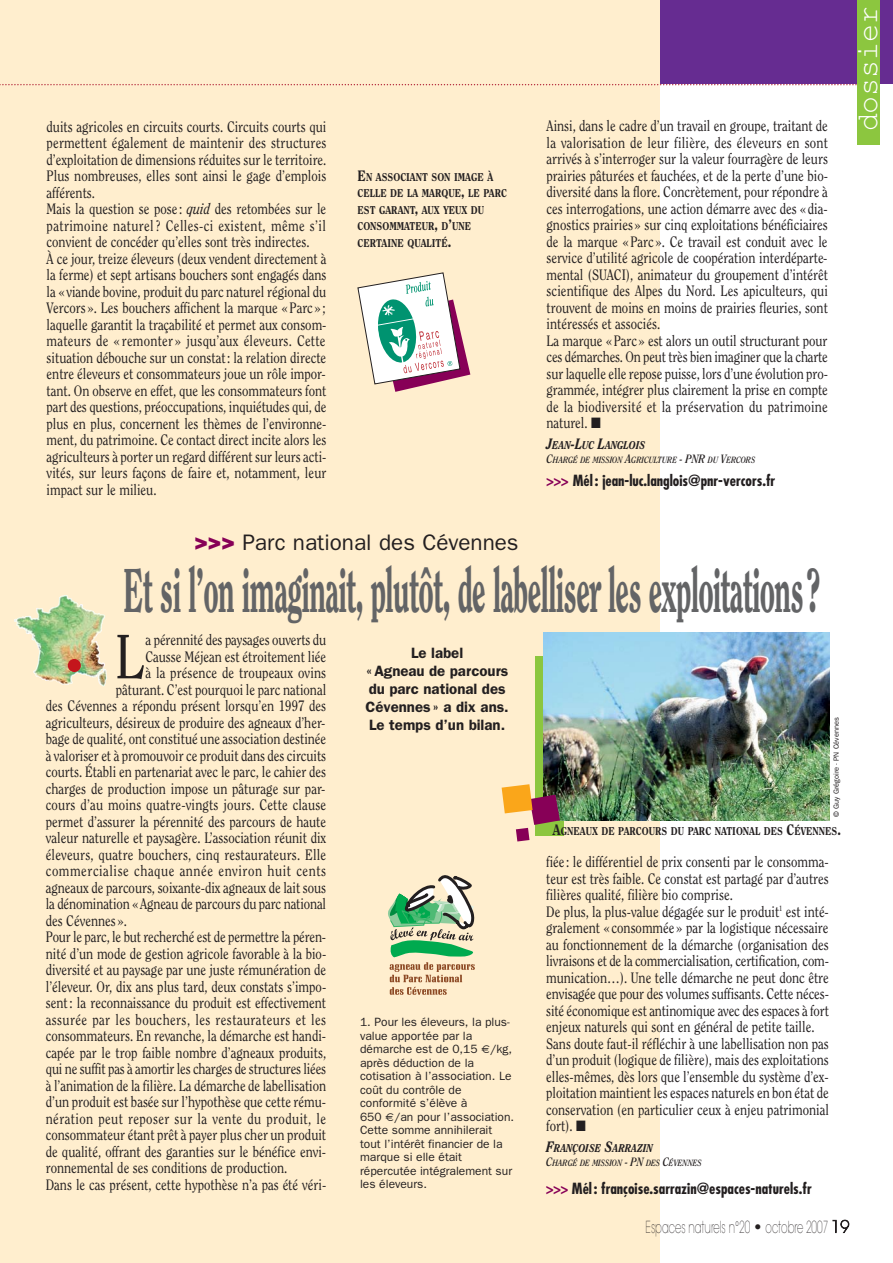
<style>
.page{position:relative;width:893px;height:1263px;background:#fff}
.page>*{position:absolute;margin:0;border:0;box-sizing:border-box;transform-origin:0 0}
.t1{font:62.1px "Clearface";color:#231f20;scale:.85 1}
.t2{font:800 61.5px "Clearface";letter-spacing:-.03em;color:#636466;scale:.5 1}
.t3{font:29.85px "Courier New";color:#fff}
.t4{font:22.5px "Franklin Gothic";color:#231f20}
.t5{font:200 16.5px "Avant Garde";color:#231f20;scale:.61 1}
.t6{font:15px/16.5px "Clearface";color:#231f20;scale:.85 1}
.t7{font:700 condensed 15px "Futura";color:#231f20}
.t8{font:15px "Clearface";letter-spacing:.03em;color:#231f20;scale:.85 1}
.t9{font:600 15px/18px "Franklin Gothic";color:#231f20;text-align:center}
.t10{font:15px "Clearface";letter-spacing:.045em;color:#231f20;scale:.85 1}
.t11{font:12px/13.5px "Franklin Gothic";color:#231f20}
.t12{font:800 11.25px/16.5px "Clearface";color:#231f20;scale:.85 1}
.t13{font:italic 800 11.25px "Clearface";color:#231f20;scale:.85 1}
.t14{font:italic 700 9px "Clearface";color:#231f20;scale:.85 1}
.t15{font:7.5px "Franklin Gothic";color:#231f20}
.s1{font-style:italic}
.s2{font-size:15px}
.s3{font-size:12px}
.s4{color:#870057}
.s5{font-weight:800;color:#870057}
</style>
<div class="page">
<div style="left:34px;top:0;width:858px;height:84px;background:#662c91"></div>
<div style="left:0;top:0;width:659px;height:1263px;background:#ffeece"></div>
<div style="left:535px;top:656px;width:29px;height:179px;background:#8cc63f"></div>
<svg style="left:0;top:84px;width:857px;height:1px"></svg>
<div style="left:857px;top:0;width:22px;height:144px;background:#8cc63f"></div>
<svg style="left:388px;top:875px;width:87px;height:120px"></svg>
<img style="left:543px;top:632px;width:286px;height:189px">
<img style="left:29px;top:620px;width:78px;height:67px">
<div style="left:68px;top:659px;width:13px;height:13px;background:#c4151c;border-radius:50%"></div>
<svg style="left:357px;top:272px;width:113px;height:120px"></svg>
<svg style="left:501px;top:784px;width:59px;height:58px"></svg>
<p class="t6" style="left:47px;top:119px;width:331px">duits agricoles en circuits courts. Circuits courts qui permettent également de maintenir des structures d’exploitation de dimensions réduites sur le territoire.<br>Plus nombreuses, elles sont ainsi le gage d’emplois afférents.<br>Mais la question se pose : <span class="s1">quid</span> des retombées sur le patrimoine naturel? Celles-ci existent, même s’il convient de concéder qu’elles sont très indirectes.<br>À ce jour, treize éleveurs (deux vendent directement à la ferme) et sept artisans bouchers sont engagés dans la « viande bovine, produit du parc naturel régional du Vercors ». Les bouchers affichent la marque « Parc » ; laquelle garantit la traçabilité et permet aux consom&shy;mateurs de « remonter » jusqu’aux éleveurs. Cette situation débouche sur un constat: la relation directe entre éleveurs et consommateurs joue un rôle impor&shy;tant. On observe en effet, que les consommateurs font part des questions, préoccupations, inquiétudes qui, de plus en plus, concernent les thèmes de l’environne&shy;ment, du patrimoine. Ce contact direct incite alors les agriculteurs à porter un regard différent sur leurs acti&shy;vités, sur leurs façons de faire et, notamment, leur impact sur le milieu.</p>
<p class="t12" style="left:357px;top:170px;width:177px"><span class="s2">E</span>N ASSOCIANT SON IMAGE À<br>CELLE DE LA MARQUE<span class="s2">,</span> LE PARC<br>EST GARANT<span class="s2">,</span> AUX YEUX DU<br>CONSOMMATEUR<span class="s2">,</span> D<span class="s2">’</span>UNE<br>CERTAINE QUALITÉ<span class="s2">.</span></p>
<p class="t6" style="left:546px;top:119px;width:332px">Ainsi, dans le cadre d’un travail en groupe, traitant de la valorisation de leur filière, des éleveurs en sont arrivés à s’interroger sur la valeur fourragère de leurs prairies pâturées et fauchées, et de la perte d’une bio&shy;diversité dans la flore. Concrètement, pour répondre à ces interrogations, une action démarre avec des « dia&shy;gnostics prairies » sur cinq exploitations bénéficiaires de la marque « Parc ». Ce travail est conduit avec le service d’utilité agricole de coopération interdéparte&shy;mental (SUACI), animateur du groupement d’intérêt scientifique des Alpes du Nord. Les apiculteurs, qui trouvent de moins en moins de prairies fleuries, sont intéressés et associés.<br>La marque «Parc» est alors un outil structurant pour ces démarches. On peut très bien imaginer que la charte sur laquelle elle repose puisse, lors d’une évolution pro&shy;grammée, intégrer plus clairement la prise en compte de la biodiversité et la préservation du patrimoine naturel. ■</p>
<p class="t13" style="left:546px;top:440px;width:118px"><span class="s2">J</span>EAN<span class="s2">-L</span>UC <span class="s2">L</span>ANGLOIS</p>
<p class="t14" style="left:546px;top:456px;width:247px"><span class="s3">C</span>HARGÉ DE MISSION <span class="s3">A</span>GRICULTURE <span class="s3">- PNR</span> DU <span class="s3">V</span>ERCORS</p>
<p class="t7" style="left:546px;top:474px;width:230px"><span class="s4">&gt;&gt;&gt;</span> Mél : jean-luc.langlois@pnr-vercors.fr</p>
<h3 class="t3" style="left:849px;top:131px;width:127px;rotate:-90deg">dossier</h3>
<h3 class="t4" style="left:194px;top:534px;width:326px"><span class="s5">&gt;&gt;&gt;</span> Parc national des Cévennes</h3>
<h2 class="t2" style="left:123px;top:565px;width:1395px">Et si l’on imaginait, plutôt, de labelliser les exploitations?</h2>
<h1 class="t1" style="left:115px;top:631px;width:36px">L</h1>
<p class="t6" style="left:146px;top:633px;width:214px">a pérennité des paysages ouverts du</p>
<p class="t6" style="left:145px;top:649px;width:214px">Causse Méjean est étroitement liée</p>
<p class="t6" style="left:145px;top:666px;width:214px">à la présence de troupeaux ovins</p>
<p class="t6" style="left:116px;top:682px;width:249px">pâturant. C’est pourquoi le parc national</p>
<p class="t6" style="left:46px;top:699px;width:331px">des Cévennes a répondu présent lorsqu’en 1997 des</p>
<p class="t6" style="left:46px;top:715px;width:330px">agriculteurs, désireux de produire des agneaux d’her-</p>
<p class="t6" style="left:46px;top:732px;width:331px">bage de qualité, ont constitué une association destinée</p>
<p class="t6" style="left:46px;top:748px;width:331px">à valoriser et à promouvoir ce produit dans des circuits</p>
<p class="t6" style="left:46px;top:765px;width:331px">courts. Établi en partenariat avec le parc, le cahier des</p>
<p class="t6" style="left:46px;top:781px;width:330px">charges de production impose un pâturage sur par-</p>
<p class="t6" style="left:46px;top:798px;width:331px">cours d’au moins quatre-vingts jours. Cette clause</p>
<p class="t6" style="left:46px;top:814px;width:331px">permet d’assurer la pérennité des parcours de haute</p>
<p class="t6" style="left:46px;top:831px;width:331px">valeur naturelle et paysagère. L’association réunit dix</p>
<p class="t6" style="left:46px;top:847px;width:331px">éleveurs, quatre bouchers, cinq restaurateurs. Elle</p>
<p class="t10" style="left:46px;top:865px;width:331px">commercialise chaque année environ huit cents</p>
<p class="t6" style="left:46px;top:880px;width:331px">agneaux de parcours, soixante-dix agneaux de lait sous</p>
<p class="t6" style="left:46px;top:897px;width:331px">la dénomination «Agneau de parcours du parc national</p>
<p class="t6" style="left:46px;top:913px;width:97px">des Cévennes ».</p>
<p class="t6" style="left:46px;top:930px;width:331px">Pour le parc, le but recherché est de permettre la péren-</p>
<p class="t6" style="left:46px;top:946px;width:331px">nité d’un mode de gestion agricole favorable à la bio-</p>
<p class="t6" style="left:46px;top:963px;width:331px">diversité et au paysage par une juste rémunération de</p>
<p class="t6" style="left:46px;top:979px;width:331px">l’éleveur. Or, dix ans plus tard, deux constats s’impo-</p>
<p class="t6" style="left:46px;top:996px;width:331px">sent: la reconnaissance du produit est effectivement</p>
<p class="t8" style="left:46px;top:1013px;width:331px">assurée par les bouchers, les restaurateurs et les</p>
<p class="t6" style="left:46px;top:1029px;width:331px">consommateurs. En revanche, la démarche est handi-</p>
<p class="t6" style="left:46px;top:1045px;width:331px">capée par le trop faible nombre d’agneaux produits,</p>
<p class="t6" style="left:46px;top:1062px;width:331px">qui ne suffit pas à amortir les charges de structures liées</p>
<p class="t6" style="left:46px;top:1078px;width:331px">à l’animation de la filière. La démarche de labellisation</p>
<p class="t6" style="left:46px;top:1095px;width:331px">d’un produit est basée sur l’hypothèse que cette rému-</p>
<p class="t8" style="left:46px;top:1112px;width:331px">nération peut reposer sur la vente du produit, le</p>
<p class="t6" style="left:46px;top:1128px;width:331px">consommateur étant prêt à payer plus cher un produit</p>
<p class="t6" style="left:46px;top:1144px;width:331px">de qualité, offrant des garanties sur le bénéfice envi-</p>
<p class="t6" style="left:46px;top:1161px;width:286px">ronnemental de ses conditions de production.</p>
<p class="t6" style="left:46px;top:1177px;width:331px">Dans le cas présent, cette hypothèse n’a pas été véri-</p>
<p class="t9" style="left:365px;top:645px;width:145px">Le label<br>« Agneau de parcours du parc national des<br>Cévennes » a dix ans.<br>Le temps d’un bilan.</p>
<p class="t11" style="left:360px;top:1016px;width:155px">1. Pour les éleveurs, la plus&shy;value apportée par la démarche est de 0,15 /kg, après déduction de la cotisation à l’association. Le coût du contrôle de conformité s’élève à<br>650 /an pour l’association.<br>Cette somme annihilerait tout l’intérêt financier de la marque si elle était répercutée intégralement sur les éleveurs.</p>
<p class="t15" style="left:833px;top:817px;width:101px;rotate:-90deg">© Guy Grégoire - PN Cévennes</p>
<p class="t12" style="left:553px;top:824px;width:340px"><span class="s2">A</span>GNEAUX DE PARCOURS DU PARC NATIONAL DES <span class="s2">C</span>ÉVENNES<span class="s2">.</span></p>
<p class="t6" style="left:546px;top:855px;width:334px">fiée : le différentiel de prix consenti par le consomma&shy;teur est très faible. Ce constat est partagé par d’autres filières qualité, filière bio comprise.<br>De plus, la plus-value dégagée sur le produit<sup>1</sup> est inté&shy;gralement « consommée » par la logistique nécessaire au fonctionnement de la démarche (organisation des livraisons et de la commercialisation, certification, com&shy;munication…). Une telle démarche ne peut donc être envisagée que pour des volumes suffisants. Cette néces&shy;sité économique est antinomique avec des espaces à fort enjeux naturels qui sont en général de petite taille.<br>Sans doute faut-il réfléchir à une labellisation non pas d’un produit (logique de filière), mais des exploitations elles-mêmes, dès lors que l’ensemble du système d’ex&shy;ploitation maintient les espaces naturels en bon état de conservation (en particulier ceux à enjeu patrimonial fort). ■</p>
<p class="t13" style="left:546px;top:1143px;width:127px"><span class="s2">F</span>RANÇOISE <span class="s2">S</span>ARRAZIN</p>
<p class="t14" style="left:546px;top:1159px;width:184px"><span class="s3">C</span>HARGÉ DE MISSION <span class="s3">- PN</span> DES <span class="s3">C</span>ÉVENNES</p>
<p class="t7" style="left:546px;top:1182px;width:267px"><span class="s4">&gt;&gt;&gt;</span> Mél : françoise.sarrazin@espaces-naturels.fr</p>
<p class="t5" style="left:645px;top:1220px;width:336px">Espaces naturels n°20 • octobre 2007 19</p>
</div>
